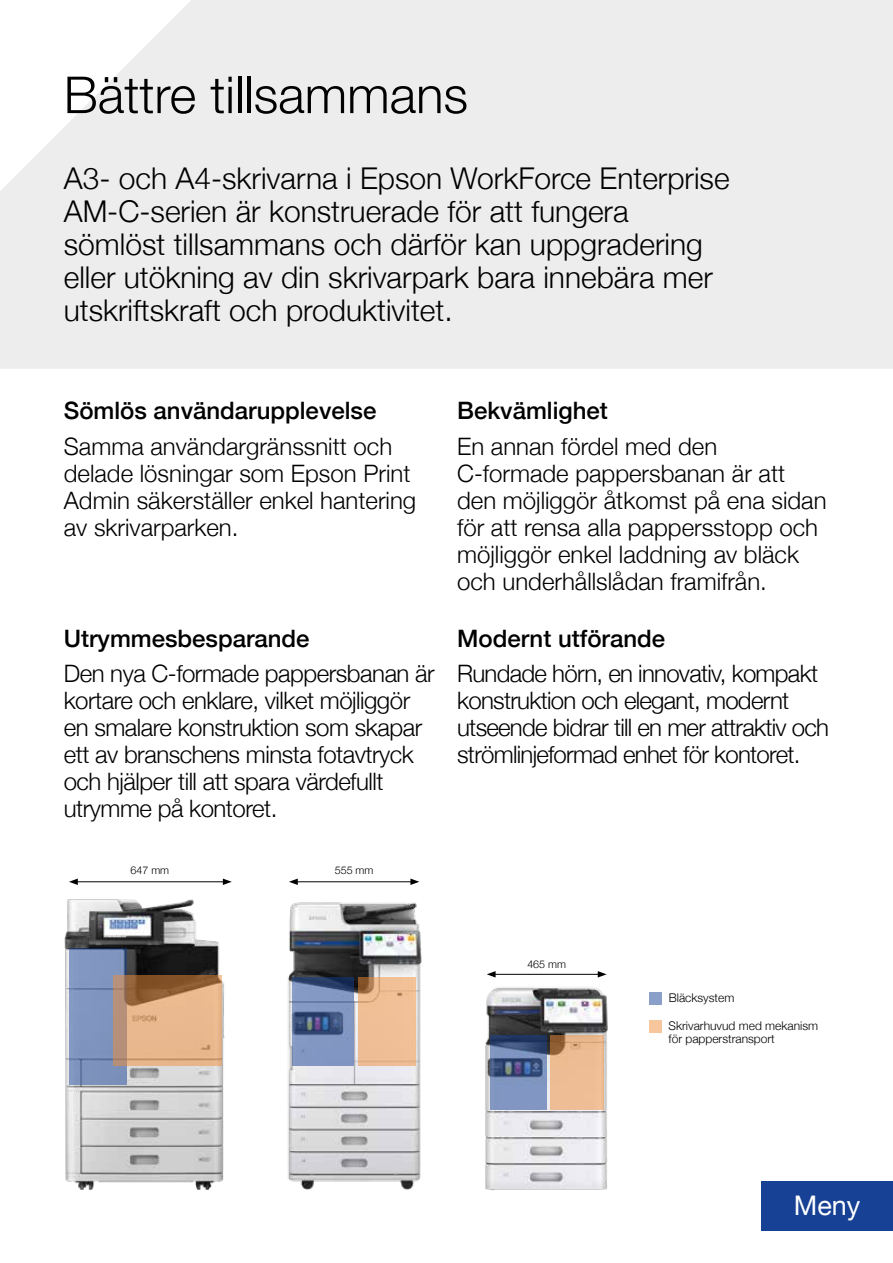
<style>
.page{position:relative;width:893px;height:1263px;background:#fff}
.page>*{position:absolute;margin:0;border:0;box-sizing:border-box;transform-origin:0 0}
.t1{font:300 51px "Helvetica Neue";color:#000}
.t2{font:300 30px/33px "Helvetica Neue";color:#000}
.t3{font:27px "Helvetica Neue";color:#fff}
.t4{font:300 24px/27px "Helvetica Neue";letter-spacing:-.02em;color:#000}
.t5{font:300 24px/27px "Helvetica Neue";color:#000}
.t6{font:500 24px "Helvetica Neue";color:#000}
.t7{font:300 12px/13.5px "Helvetica Neue";color:#000}
.t8{font:300 10.65px "Helvetica Neue";color:#000}
</style>
<div class="page">
<div style="left:0;top:0;width:893px;height:369px;background:#ededed"></div>
<div style="left:761px;top:1181px;width:132px;height:50px;background:#164194"></div>
<img style="left:64px;top:899px;width:598px;height:292px">
<div style="left:69px;top:948px;width:58px;height:136px;background:#8095bf"></div>
<svg style="left:293px;top:977px;width:61px;height:88px;background:#687da7"></svg>
<svg style="left:490px;top:1035px;width:57px;height:75px;background:#6075a0"></svg>
<svg style="left:113px;top:975px;width:109px;height:90px;background:#cf9e77"></svg>
<svg style="left:358px;top:977px;width:58px;height:88px;background:#ebb990"></svg>
<svg style="left:551px;top:1035px;width:53px;height:75px;background:#e6b48c"></svg>
<hr style="left:493px;top:974px;width:107px;height:1px;background:#000">
<svg style="left:487px;top:971px;width:9px;height:6px"></svg>
<svg style="left:598px;top:971px;width:9px;height:6px"></svg>
<hr style="left:295px;top:881px;width:118px;height:1px;background:#000">
<svg style="left:289px;top:878px;width:9px;height:7px"></svg>
<svg style="left:410px;top:878px;width:9px;height:7px"></svg>
<hr style="left:75px;top:881px;width:150px;height:1px;background:#000">
<svg style="left:69px;top:878px;width:9px;height:7px"></svg>
<svg style="left:223px;top:878px;width:9px;height:7px"></svg>
<div style="left:649px;top:992px;width:12px;height:13px;background:#8aa0c9"></div>
<div style="left:649px;top:1020px;width:12px;height:13px;background:#f8c69c"></div>
<h1 class="t1" style="left:64px;top:54px;width:406px">Bättre tillsammans</h1>
<p class="t2" style="left:64px;top:159px;width:667px">A3- och A4-skrivarna i Epson WorkForce Enterprise AM-C-serien är konstruerade för att fungera sömlöst tillsammans och därför kan uppgradering eller utökning av din skrivarpark bara innebära mer utskriftskraft och produktivitet.</p>
<p class="t6" style="left:64px;top:391px;width:314px">Sömlös användarupplevelse</p>
<p class="t5" style="left:64px;top:431px;width:354px">Samma användargränssnitt och delade lösningar som Epson Print<br>Admin säkerställer enkel hantering av skrivarparken.</p>
<p class="t6" style="left:64px;top:619px;width:247px">Utrymmesbesparande</p>
<p class="t4" style="left:64px;top:658px;width:372px">Den nya C-formade pappersbanan är kortare och enklare, vilket möjliggör en smalare konstruktion som skapar ett av branschens minsta fotavtryck och hjälper till att spara värdefullt utrymme på kontoret.</p>
<p class="t8" style="left:130px;top:861px;width:40px">647 mm</p>
<p class="t8" style="left:335px;top:861px;width:40px">555 mm</p>
<p class="t6" style="left:457px;top:391px;width:152px">Bekvämlighet</p>
<p class="t5" style="left:457px;top:431px;width:371px">En annan fördel med den<br>C-formade pappersbanan är att den möjliggör åtkomst på ena sidan för att rensa alla pappersstopp och möjliggör enkel laddning av bläck och underhållslådan framifrån.</p>
<p class="t6" style="left:457px;top:619px;width:210px">Modernt utförande</p>
<p class="t4" style="left:457px;top:658px;width:374px">Rundade hörn, en innovativ, kompakt konstruktion och elegant, modernt utseende bidrar till en mer attraktiv och strömlinjeformad enhet för kontoret.</p>
<p class="t8" style="left:527px;top:956px;width:40px">465 mm</p>
<p class="t7" style="left:669px;top:990px;width:67px">Bläcksystem</p>
<p class="t7" style="left:669px;top:1018px;width:151px">Skrivarhuvud med mekanism för papperstransport</p>
<p class="t3" style="left:794px;top:1186px;width:68px">Meny</p>
</div>
